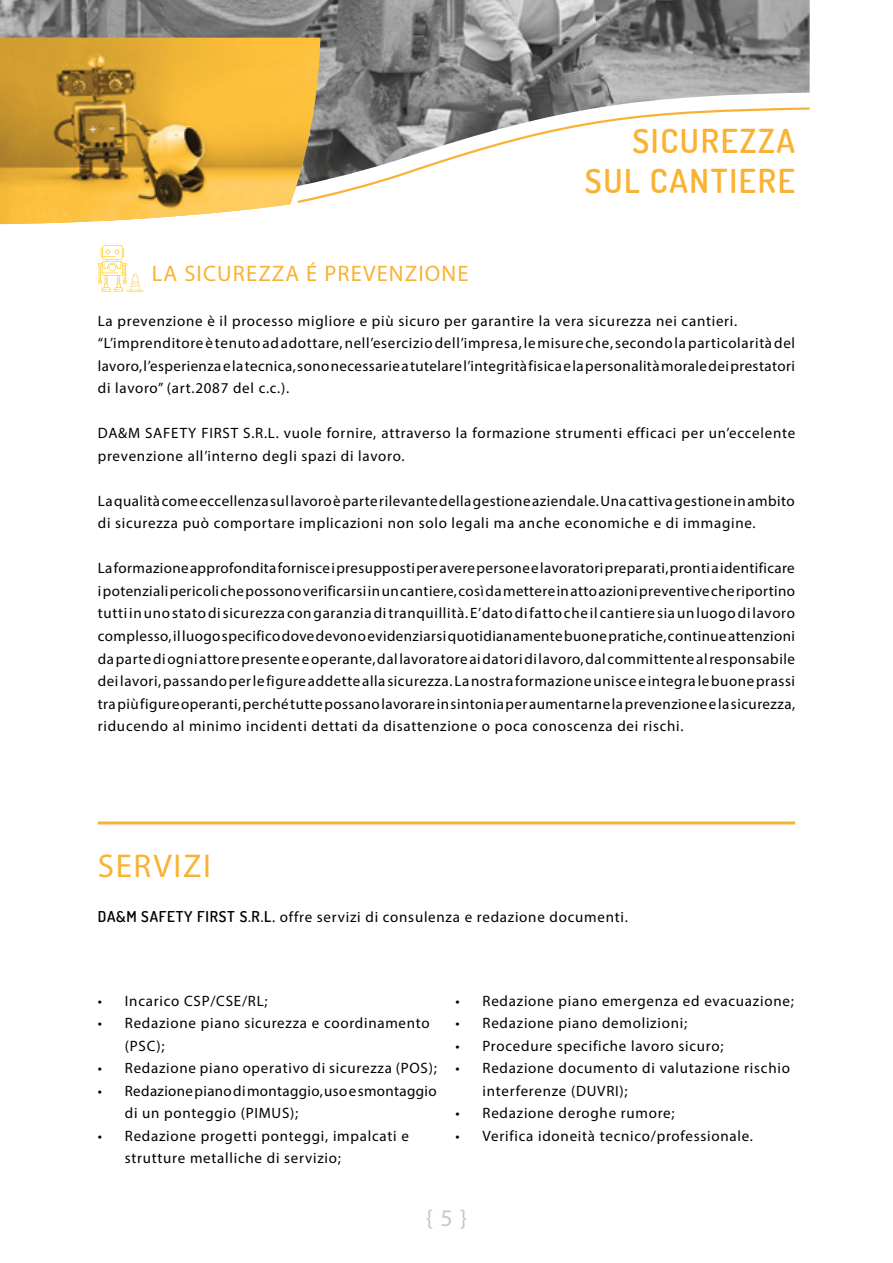
<style>
.page{position:relative;width:893px;height:1263px;background:#fff}
.page>*{position:absolute;margin:0;border:0;box-sizing:border-box;transform-origin:0 0}
.t1{font:600 33px/39.6px "Dosis";letter-spacing:.05em;color:#f9b234;text-align:right}
.t2{font:33px "Myriad Pro";letter-spacing:.05em;color:#f9b234}
.t3{font:24px "Myriad Pro";color:#c6c6c6}
.t4{font:22.5px "Myriad Pro";letter-spacing:.05em;color:#f9b234}
.t5{font:15px/22.5px "Myriad Pro";letter-spacing:.05em;color:#000}
.t6{font:15px/22.5px "Myriad Pro";letter-spacing:.03em;color:#000}
.t7{font:15px/22.5px "Myriad Pro";letter-spacing:.025em;color:#000}
.s1{font-family:"Dosis";font-weight:600}
</style>
<div class="page">
<img style="left:0;top:0;width:810px;height:106px">
<hr style="left:98px;top:821px;width:697px;height:3px;background:#f9b234">
<svg style="left:98px;top:245px;width:45px;height:47px"></svg>
<img style="left:0;top:38px;width:320px;height:186px">
<svg style="left:295px;top:106px;width:515px;height:99px"></svg>
<h1 class="t1" style="left:585px;top:120px;width:212px">SICUREZZA<br>SUL CANTIERE</h1>
<h3 class="t4" style="left:152px;top:259px;width:318px">LA SICUREZZA É PREVENZIONE</h3>
<p class="t5" style="left:98px;top:309px;width:699px">La prevenzione è il processo migliore e più sicuro per garantire la vera sicurezza nei cantieri. “L’imprenditore è tenuto ad adottare, nell’esercizio dell’impresa, le misure che, secondo la particolarità del lavoro, l’esperienza e la tecnica, sono necessarie a tutelare l’integrità fisica e la personalità morale dei prestatori di lavoro” (art.2087 del c.c.).</p>
<p class="t5" style="left:98px;top:422px;width:699px">DA&amp;M SAFETY FIRST S.R.L. vuole fornire, attraverso la formazione strumenti efficaci per un’eccelente prevenzione all’interno degli spazi di lavoro.</p>
<p class="t6" style="left:98px;top:489px;width:698px">La qualità come eccellenza sul lavoro è parte rilevante della gestione aziendale. Una cattiva gestione in ambito di sicurezza può comportare implicazioni non solo legali ma anche economiche e di immagine.</p>
<p class="t5" style="left:98px;top:557px;width:699px;text-align:justify">La formazione approfondita fornisce i presupposti per avere persone e lavoratori preparati, pronti a identificare i potenziali pericoli che possono verificarsi in un cantiere, così da mettere in atto azioni preventive che riportino tutti in uno stato di sicurezza con garanzia di tranquillità. E’ dato di fatto che il cantiere sia un luogo di lavoro complesso, il luogo specifico dove devono evidenziarsi quotidianamente buone pratiche, continue attenzioni da parte di ogni attore presente e operante, dal lavoratore ai datori di lavoro, dal committente al responsabile dei lavori, passando per le figure addette alla sicurezza. La nostra formazione unisce e integra le buone prassi tra più figure operanti, perché tutte possano lavorare in sintonia per aumentarne la prevenzione e la sicurezza, riducendo al minimo incidenti dettati da disattenzione o poca conoscenza dei rischi.</p>
<h1 class="t2" style="left:98px;top:845px;width:115px">SERVIZI</h1>
<p class="t5" style="left:98px;top:905px;width:532px"><span class="s1">DA&amp;M SAFETY FIRST S.R.L</span>. offre servizi di consulenza e redazione documenti.</p>
<p class="t5" style="left:98px;top:989px;width:171px">• Incarico CSP/CSE/RL;</p>
<p class="t5" style="left:125px;top:1012px;width:306px;text-indent:-27px">• Redazione piano sicurezza e coordinamento (PSC);</p>
<p class="t5" style="left:98px;top:1057px;width:341px">• Redazione piano operativo di sicurezza (POS);</p>
<p class="t7" style="left:125px;top:1079px;width:313px;text-indent:-27px">• Redazione piano di montaggio, uso e smontaggio di un ponteggio (PIMUS);</p>
<p class="t5" style="left:125px;top:1124px;width:286px;text-indent:-27px">• Redazione progetti ponteggi, impalcati e strutture metalliche di servizio;</p>
<p class="t5" style="left:455px;top:989px;width:340px">• Redazione piano emergenza ed evacuazione;</p>
<p class="t5" style="left:455px;top:1012px;width:233px">• Redazione piano demolizioni;</p>
<p class="t5" style="left:455px;top:1034px;width:270px">• Procedure specifiche lavoro sicuro;</p>
<p class="t5" style="left:482px;top:1057px;width:309px;text-indent:-27px">• Redazione documento di valutazione rischio interferenze (DUVRI);</p>
<p class="t5" style="left:455px;top:1102px;width:221px">• Redazione deroghe rumore;</p>
<p class="t5" style="left:455px;top:1124px;width:299px">• Verifica idoneità tecnico/professionale.</p>
<h2 class="t3" style="left:426px;top:1203px;width:42px">{ 5 }</h2>
</div>
